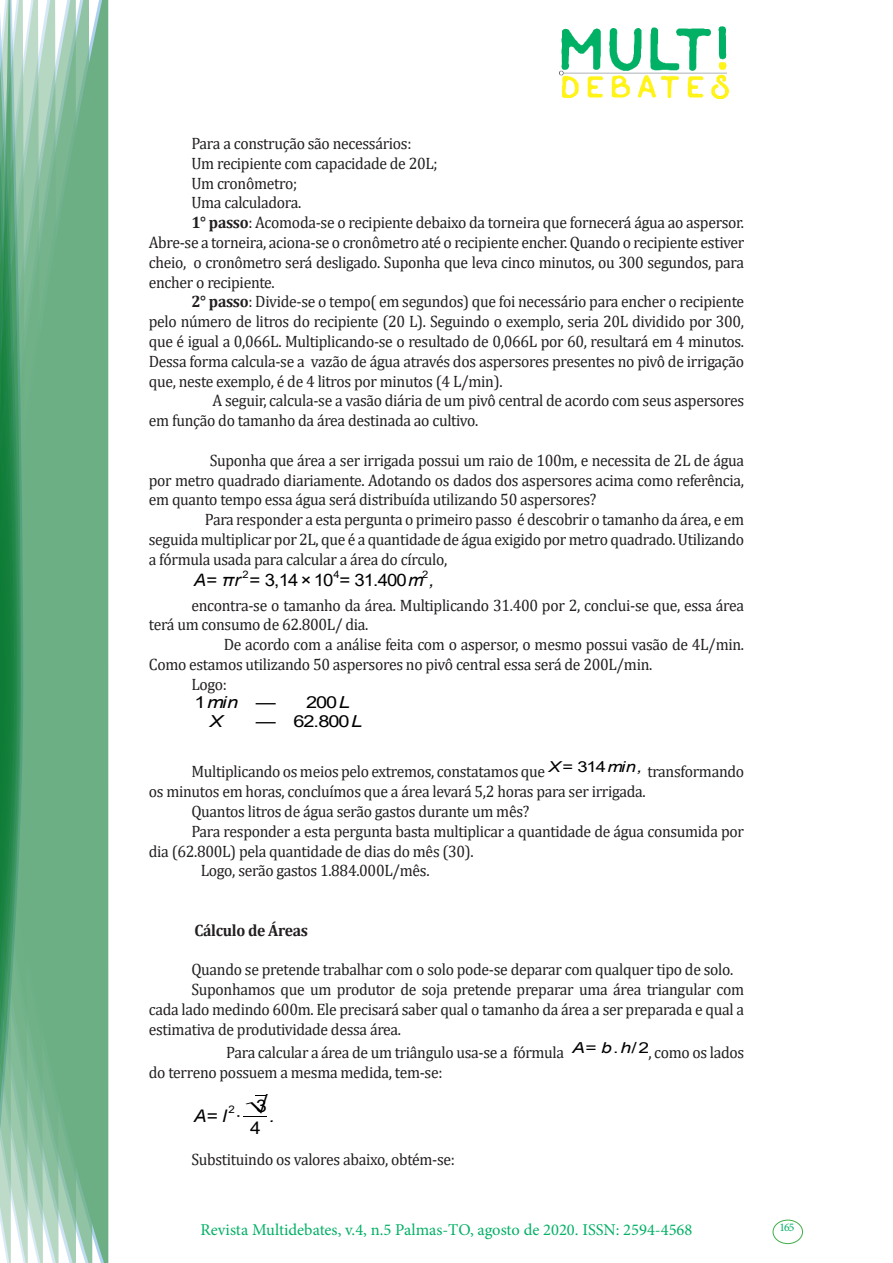
<style>
.page{position:relative;width:893px;height:1263px;background:#fff}
.page>*{position:absolute;margin:0;border:0;box-sizing:border-box;transform-origin:0 0}
.t1{font:italic 17.4px "Arial";color:#000;scale:1.1 1}
.t2{font:17.4px "Arial";color:#000;scale:1.1 1}
.t3{font:17.1px "Arial";letter-spacing:-.055em;color:#000;scale:1.09 1}
.t4{font:italic 17.1px "Arial";color:#000;scale:1.09 1}
.texto{font:16.5px/19.8px "Cambria";letter-spacing:-.02em;color:#231f20;text-align:justify;scale:.95 1}
.t5{font:16.5px "Minion Pro";color:#00b064}
.texto-2{font:700 16.5px "Cambria";letter-spacing:-.02em;color:#231f20;scale:.95 1}
.t6{font:16.5px "Arial";letter-spacing:-.055em;color:#000;scale:1.21 1}
.t7{font:italic 16.5px "Arial";color:#000;scale:1.21 1}
.t8{font:italic 15.15px "Arial";color:#000;scale:1.22 1}
.t9{font:15.15px "Arial";color:#000;scale:1.28 1}
.t10{font:11.7px "Minion Pro";color:#00b064}
.t11{font:10.5px "Arial";color:#000;scale:1.1 1}
.t12{font:10.2px "Arial";color:#000;scale:1.09 1}
.s1{font-weight:700}
.s2{font-style:normal}
.s3{font-style:italic}
</style>
<div class="page">
<img style="left:559px;top:26px;width:169px;height:72px">
<div style="left:95px;top:0;width:14px;height:1263px;background:#6caf84"></div>
<svg style="left:79px;top:0;width:16px;height:1263px;background:#71b289"></svg>
<svg style="left:62px;top:0;width:17px;height:1263px;background:#75b48c"></svg>
<svg style="left:45px;top:0;width:17px;height:1263px;background:#7cb792"></svg>
<svg style="left:30px;top:0;width:15px;height:1263px;background:#80ba96"></svg>
<svg style="left:0;top:0;width:30px;height:1263px;background:#61a97f"></svg>
<div style="left:772px;top:1219px;width:31px;height:25px;border:1px solid #40ae49;border-radius:50%"></div>
<svg style="left:243px;top:1116px;width:24px;height:1px"></svg>
<p class="texto" style="left:191px;top:133px;width:233px">Para a construção são necessários:</p>
<p class="texto" style="left:191px;top:153px;width:261px">Um recipiente com capacidade de 20L;</p>
<p class="texto" style="left:191px;top:173px;width:113px">Um cronômetro;</p>
<p class="texto" style="left:191px;top:193px;width:117px">Uma calculadora.</p>
<p class="texto" style="left:149px;top:213px;width:628px;text-indent:43px"><span class="s1">1° passo</span>: Acomoda-se o recipiente debaixo da torneira que fornecerá água ao aspersor.<br>Abre-se a torneira, aciona-se o cronômetro até o recipiente encher. Quando o recipiente estiver cheio, o cronômetro será desligado. Suponha que leva cinco minutos, ou 300 segundos, para encher o recipiente.</p>
<p class="texto" style="left:149px;top:292px;width:628px;text-indent:43px"><span class="s1">2° passo</span>: Divide-se o tempo( em segundos) que foi necessário para encher o recipiente pelo número de litros do recipiente (20 L). Seguindo o exemplo, seria 20L dividido por 300, que é igual a 0,066L. Multiplicando-se o resultado de 0,066L por 60, resultará em 4 minutos.<br>Dessa forma calcula-se a vazão de água através dos aspersores presentes no pivô de irrigação que, neste exemplo, é de 4 litros por minutos (4 L/min).</p>
<p class="texto" style="left:149px;top:391px;width:628px;text-indent:64px">A seguir, calcula-se a vasão diária de um pivô central de acordo com seus aspersores em função do tamanho da área destinada ao cultivo.</p>
<p class="texto" style="left:149px;top:450px;width:628px;text-indent:61px">Suponha que área a ser irrigada possui um raio de 100m, e necessita de 2L de água por metro quadrado diariamente. Adotando os dados dos aspersores acima como referência, em quanto tempo essa água será distribuída utilizando 50 aspersores?</p>
<p class="texto" style="left:149px;top:510px;width:628px;text-indent:56px">Para responder a esta pergunta o primeiro passo é descobrir o tamanho da área, e em seguida multiplicar por 2L, que é a quantidade de água exigido por metro quadrado. Utilizando a fórmula usada para calcular a área do círculo,</p>
<p class="t4" style="left:194px;top:569px;width:45px">A<span class="s2">=</span> πr</p>
<p class="t12" style="left:334px;top:567px;width:7px">4</p>
<p class="t12" style="left:422px;top:567px;width:7px">2</p>
<p class="texto" style="left:149px;top:595px;width:628px;text-indent:43px">encontra-se o tamanho da área. Multiplicando 31.400 por 2, conclui-se que, essa área terá um consumo de 62.800L/ dia.</p>
<p class="texto" style="left:149px;top:634px;width:628px;text-indent:75px">De acordo com a análise feita com o aspersor, o mesmo possui vasão de 4L/min.<br>Como estamos utilizando 50 aspersores no pivô central essa será de 200L/min.</p>
<p class="texto" style="left:191px;top:674px;width:39px">Logo:</p>
<p class="t7" style="left:194px;top:691px;width:69px"><span class="s2">1</span>min —</p>
<p class="t6" style="left:306px;top:690px;width:38px">200<span class="s3">L</span></p>
<p class="t7" style="left:210px;top:711px;width:13px">X</p>
<p class="t6" style="left:256px;top:710px;width:89px"><span class="s3">—</span> 62.800<span class="s3">L</span></p>
<p class="texto" style="left:191px;top:762px;width:374px">Multiplicando os meios pelo extremos, constatamos que</p>
<p class="t8" style="left:548px;top:757px;width:78px">X<span class="s2">= 314</span>min,</p>
<p class="texto" style="left:647px;top:762px;width:103px">transformando</p>
<p class="texto" style="left:149px;top:781px;width:525px">os minutos em horas, concluímos que a área levará 5,2 horas para ser irrigada.</p>
<p class="texto" style="left:191px;top:801px;width:357px">Quantos litros de água serão gastos durante um mês?</p>
<p class="texto" style="left:149px;top:821px;width:628px;text-indent:43px">Para responder a esta pergunta basta multiplicar a quantidade de água consumida por dia (62.800L) pela quantidade de dias do mês (30).</p>
<p class="texto" style="left:201px;top:861px;width:242px">Logo, serão gastos 1.884.000L/mês.</p>
<p class="t12" style="left:243px;top:567px;width:7px">2</p>
<p class="t3" style="left:250px;top:568px;width:171px">= 3,14<span class="s3">×</span> 10 = 31.400<span class="s3">m ,</span></p>
<p class="texto-2" style="left:194px;top:918px;width:121px">Cálculo de Áreas</p>
<p class="texto" style="left:191px;top:960px;width:572px">Quando se pretende trabalhar com o solo pode-se deparar com qualquer tipo de solo.</p>
<p class="texto" style="left:149px;top:979px;width:628px;text-indent:43px">Suponhamos que um produtor de soja pretende preparar uma área triangular com cada lado medindo 600m. Ele precisará saber qual o tamanho da área a ser preparada e qual a estimativa de produtividade dessa área.</p>
<p class="texto" style="left:226px;top:1042px;width:357px">Para calcular a área de um triângulo usa-se a fórmula</p>
<p class="t9" style="left:572px;top:1037px;width:62px"><span class="s3">A</span>= <span class="s3">b</span>.<span class="s3">h</span>/2</p>
<p class="texto" style="left:648px;top:1042px;width:102px">, como os lados</p>
<p class="texto" style="left:149px;top:1062px;width:311px">do terreno possuem a mesma medida, tem-se:</p>
<p class="t1" style="left:194px;top:1104px;width:32px">A<span class="s2">=</span>l</p>
<p class="t11" style="left:229px;top:1102px;width:7px">2</p>
<p class="t1" style="left:236px;top:1104px;width:37px">∙ <sup>√</sup><sup>3</sup> .</p>
<p class="t2" style="left:250px;top:1116px;width:11px">4</p>
<p class="texto" style="left:191px;top:1149px;width:279px">Substituindo os valores abaixo, obtém-se:</p>
<p class="t5" style="left:200px;top:1218px;width:493px">Revista Multidebates, v.4, n.5 Palmas-TO, agosto de 2020. ISSN: 2594-4568</p>
<p class="t10" style="left:779px;top:1219px;width:16px">165</p>
</div>
